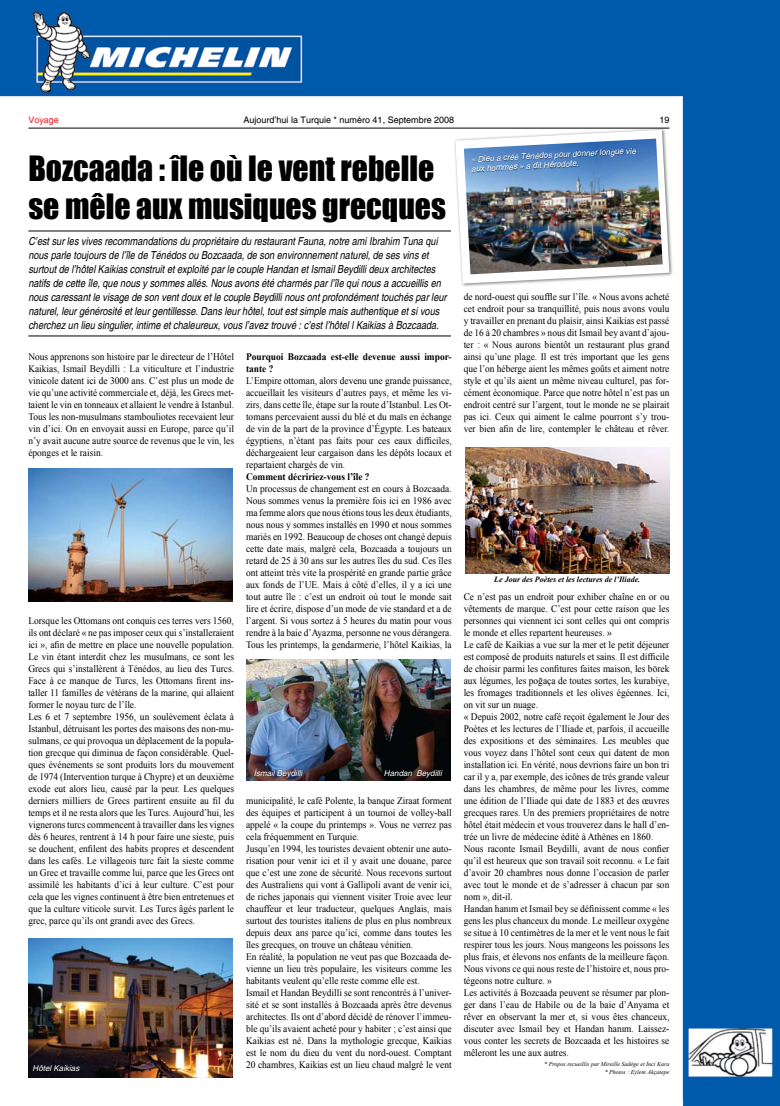
<style>
.page{position:relative;width:780px;height:1106px;background:#fff}
.page>*{position:absolute;margin:0;border:0;box-sizing:border-box;transform-origin:0 0}
.t1{font:32px/38.4px "Impact";color:#000}
.t2{font:italic 11px/14px "Switzerland";color:#000;scale:.83 1}
.t3{font:10px/12px "Times New Roman";color:#000;text-align:justify;scale:.94 1}
.t4{font:700 10px/12px "Times New Roman";color:#000;scale:.94 1}
.t5{font:9px "Switzerland Plain";color:#000}
.t6{font:9px "Switzerland Plain";color:#ed1c24}
.t7{font:italic 8px/9.6px "Switzerland";color:#fff}
.t8{font:italic 700 8px "Times New Roman";color:#000}
.t9{font:italic 6px/7.2px "Times New Roman";color:#000;text-align:right}
</style>
<div class="page">
<img style="left:0;top:0;width:780px;height:1106px">
<hr style="left:28px;top:128px;width:641px;height:1px;background:#000">
<img style="left:28px;top:469px;width:204px;height:133px">
<div style="left:453px;top:128px;width:224px;height:163px;background:#000;opacity:.5"></div>
<svg style="left:455px;top:130px;width:214px;height:153px"></svg>
<img style="left:464px;top:139px;width:198px;height:135px">
<div style="left:472px;top:148px;width:180px;height:34px;background:#000;opacity:.5"></div>
<img style="left:28px;top:938px;width:204px;height:139px">
<img style="left:247px;top:659px;width:204px;height:121px">
<div style="left:255px;top:768px;width:62px;height:15px;background:#000;opacity:.5"></div>
<div style="left:384px;top:770px;width:72px;height:14px;background:#000;opacity:.5"></div>
<img style="left:465px;top:447px;width:204px;height:126px">
<div style="left:33px;top:1066px;width:100px;height:14px;background:#000;opacity:.5"></div>
<hr style="left:28px;top:231px;width:423px;height:1px;background:#000">
<hr style="left:28px;top:336px;width:423px;height:1px;background:#000">
<p class="t6" style="left:28px;top:115px;width:32px">Voyage</p>
<p class="t5" style="left:243px;top:115px;width:212px">Aujourd’hui la Turquie * numéro 41, Septembre 2008</p>
<p class="t5" style="left:659px;top:115px;width:12px">19</p>
<h1 class="t1" style="left:28px;top:148px;width:419px">Bozcaada : île où le vent rebelle se mêle aux musiques grecques</h1>
<p class="t7" style="left:470px;top:154px;width:167px;rotate:-3deg">« Dieu a créé Ténédos pour donner longue vie aux hommes » a dit Hérodote.</p>
<p class="t2" style="left:28px;top:234px;width:505px">C’est sur les vives recommandations du propriétaire du restaurant Fauna, notre ami Ibrahim Tuna qui nous parle toujours de l’île de Ténédos ou Bozcaada, de son environnement naturel, de ses vins et surtout de l’hôtel Kaikias construit et exploité par le couple Handan et Ismail Beydilli deux architectes natifs de cette île, que nous y sommes allés. Nous avons été charmés par l’île qui nous a accueillis en nous caressant le visage de son vent doux et le couple Beydilli nous ont profondément touchés par leur naturel, leur générosité et leur gentillesse. Dans leur hôtel, tout est simple mais authentique et si vous cherchez un lieu singulier, intime et chaleureux, vous l’avez trouvé : c’est l’hôtel l Kaikias à Bozcaada.</p>
<p class="t3" style="left:28px;top:350px;width:220px">Nous apprenons son histoire par le directeur de l’Hôtel Kaikias, Ismail Beydilli : La viticulture et l’industrie vinicole datent ici de 3000 ans. C’est plus un mode de vie qu’une activité commerciale et, déjà, les Grecs met&shy;taient le vin en tonneaux et allaient le vendre à Istanbul.<br>Tous les non-musulmans stambouliotes recevaient leur vin d’ici. On en envoyait aussi en Europe, parce qu’il n’y avait aucune autre source de revenus que le vin, les éponges et le raisin.</p>
<p class="t3" style="left:28px;top:614px;width:220px;text-align:left">Lorsque les Ottomans ont conquis ces terres vers 1560, ils ont déclaré « ne pas imposer ceux qui s’installeraient ici », afin de mettre en place une nouvelle population.<br>Le vin étant interdit chez les musulmans, ce sont les Grecs qui s’installèrent à Ténédos, au lieu des Turcs.<br>Face à ce manque de Turcs, les Ottomans firent ins&shy;taller 11 familles de vétérans de la marine, qui allaient former le noyau turc de l’île.<br>Les 6 et 7 septembre 1956, un soulèvement éclata à Istanbul, détruisant les portes des maisons des non-mu&shy;sulmans, ce qui provoqua un déplacement de la popula&shy;tion grecque qui diminua de façon considérable. Quel&shy;ques événements se sont produits lors du mouvement de 1974 (Intervention turque à Chypre) et un deuxième exode eut alors lieu, causé par la peur. Les quelques derniers milliers de Grecs partirent ensuite au fil du temps et il ne resta alors que les Turcs. Aujourd’hui, les vignerons turcs commencent à travailler dans les vignes dès 6 heures, rentrent à 14 h pour faire une sieste, puis se douchent, enfilent des habits propres et descendent dans les cafés. Le villageois turc fait la sieste comme un Grec et travaille comme lui, parce que les Grecs ont assimilé les habitants d’ici à leur culture. C’est pour cela que les vignes continuent à être bien entretenues et que la culture viticole survit. Les Turcs âgés parlent le grec, parce qu’ils ont grandi avec des Grecs.</p>
<p class="t7" style="left:33px;top:1063px;width:48px">Hôtel Kaikias</p>
<p class="t4" style="left:246px;top:350px;width:220px">Pourquoi Bozcaada est-elle devenue aussi impor&shy;tante ?</p>
<p class="t3" style="left:246px;top:374px;width:220px">L’Empire ottoman, alors devenu une grande puissance, accueillait les visiteurs d’autres pays, et même les vi&shy;zirs, dans cette île, étape sur la route d’Istanbul. Les Ot&shy;tomans percevaient aussi du blé et du maïs en échange de vin de la part de la province d’Égypte. Les bateaux égyptiens, n’étant pas faits pour ces eaux difficiles, déchargeaient leur cargaison dans les dépôts locaux et repartaient chargés de vin.</p>
<p class="t4" style="left:246px;top:470px;width:133px">Comment décririez-vous l’île ?</p>
<p class="t3" style="left:246px;top:482px;width:220px">Un processus de changement est en cours à Bozcaada.<br>Nous sommes venus la première fois ici en 1986 avec ma femme alors que nous étions tous les deux étudiants, nous nous y sommes installés en 1990 et nous sommes mariés en 1992. Beaucoup de choses ont changé depuis cette date mais, malgré cela, Bozcaada a toujours un retard de 25 à 30 ans sur les autres îles du sud. Ces îles ont atteint très vite la prospérité en grande partie grâce aux fonds de l’UE. Mais à côté d’elles, il y a ici une tout autre île : c’est un endroit où tout le monde sait lire et écrire, dispose d’un mode de vie standard et a de l’argent. Si vous sortez à 5 heures du matin pour vous rendre à la baie d’Ayazma, personne ne vous dérangera.<br>Tous les printemps, la gendarmerie, l’hôtel Kaikias, la</p>
<p class="t7" style="left:254px;top:768px;width:50px">İsmail Beydilli</p>
<p class="t7" style="left:384px;top:768px;width:59px">Handan Beydilli</p>
<p class="t3" style="left:246px;top:794px;width:220px;text-align:left">municipalité, le café Polente, la banque Ziraat forment des équipes et participent à un tournoi de volley-ball appelé « la coupe du printemps ». Vous ne verrez pas cela fréquemment en Turquie.<br>Jusqu’en 1994, les touristes devaient obtenir une auto&shy;risation pour venir ici et il y avait une douane, parce que c’est une zone de sécurité. Nous recevons surtout des Australiens qui vont à Gallipoli avant de venir ici, de riches japonais qui viennent visiter Troie avec leur chauffeur et leur traducteur, quelques Anglais, mais surtout des touristes italiens de plus en plus nombreux depuis deux ans parce qu’ici, comme dans toutes les îles grecques, on trouve un château vénitien.<br>En réalité, la population ne veut pas que Bozcaada de&shy;vienne un lieu très populaire, les visiteurs comme les habitants veulent qu’elle reste comme elle est.<br>Ismail et Handan Beydilli se sont rencontrés à l’univer&shy;sité et se sont installés à Bozcaada après être devenus architectes. Ils ont d’abord décidé de rénover l’immeu&shy;ble qu’ils avaient acheté pour y habiter ; c’est ainsi que Kaikias est né. Dans la mythologie grecque, Kaikias est le nom du dieu du vent du nord-ouest. Comptant 20 chambres, Kaikias est un lieu chaud malgré le vent</p>
<p class="t3" style="left:463px;top:290px;width:220px">de nord-ouest qui souffle sur l’île. « Nous avons acheté cet endroit pour sa tranquillité, puis nous avons voulu y travailler en prenant du plaisir, ainsi Kaikias est passé de 16 à 20 chambres » nous dit Ismail bey avant d’ajou&shy;ter : « Nous aurons bientôt un restaurant plus grand ainsi qu’une plage. Il est très important que les gens que l’on héberge aient les mêmes goûts et aiment notre style et qu’ils aient un même niveau culturel, pas for&shy;cément économique. Parce que notre hôtel n’est pas un endroit centré sur l’argent, tout le monde ne se plairait pas ici. Ceux qui aiment le calme pourront s’y trou&shy;ver bien afin de lire, contempler le château et rêver.</p>
<p class="t8" style="left:494px;top:573px;width:147px">Le Jour des Poètes et les lectures de l’Iliade.</p>
<p class="t3" style="left:463px;top:590px;width:220px;text-align:left">Ce n’est pas un endroit pour exhiber chaîne en or ou vêtements de marque. C’est pour cette raison que les personnes qui viennent ici sont celles qui ont compris le monde et elles repartent heureuses. »<br>Le café de Kaikias a vue sur la mer et le petit déjeuner est composé de produits naturels et sains. Il est difficile de choisir parmi les confitures faites maison, les börek aux légumes, les poğaça de toutes sortes, les kurabiye, les fromages traditionnels et les olives égéennes. Ici, on vit sur un nuage.<br>« Depuis 2002, notre café reçoit également le Jour des Poètes et les lectures de l’Iliade et, parfois, il accueille des expositions et des séminaires. Les meubles que vous voyez dans l’hôtel sont ceux qui datent de mon installation ici. En vérité, nous devrions faire un bon tri car il y a, par exemple, des icônes de très grande valeur dans les chambres, de même pour les livres, comme une édition de l’Iliade qui date de 1883 et des œuvres grecques rares. Un des premiers propriétaires de notre hôtel était médecin et vous trouverez dans le hall d’en&shy;trée un livre de médecine édité à Athènes en 1860.<br>Nous raconte Ismail Beydilli, avant de nous confier qu’il est heureux que son travail soit reconnu. « Le fait d’avoir 20 chambres nous donne l’occasion de parler avec tout le monde et de s’adresser à chacun par son nom », dit-il.<br>Handan hanım et Ismail bey se définissent comme « les gens les plus chanceux du monde. Le meilleur oxygène se situe à 10 centimètres de la mer et le vent nous le fait respirer tous les jours. Nous mangeons les poissons les plus frais, et élevons nos enfants de la meilleure façon.<br>Nous vivons ce qui nous reste de l’histoire et, nous pro&shy;tégeons notre culture. »<br>Les activités à Bozcaada peuvent se résumer par plon&shy;ger dans l’eau de Habile ou de la baie d’Anyama et rêver en observant la mer et, si vous êtes chanceux, discuter avec Ismail bey et Handan hanım. Laissez&shy;vous conter les secrets de Bozcaada et les histoires se mêleront les une aux autres.</p>
<p class="t9" style="left:544px;top:1060px;width:126px">* Propos recueillis par Mireille Sadége et İnci Kara * Photos : Eylem Akçatepe</p>
</div>
